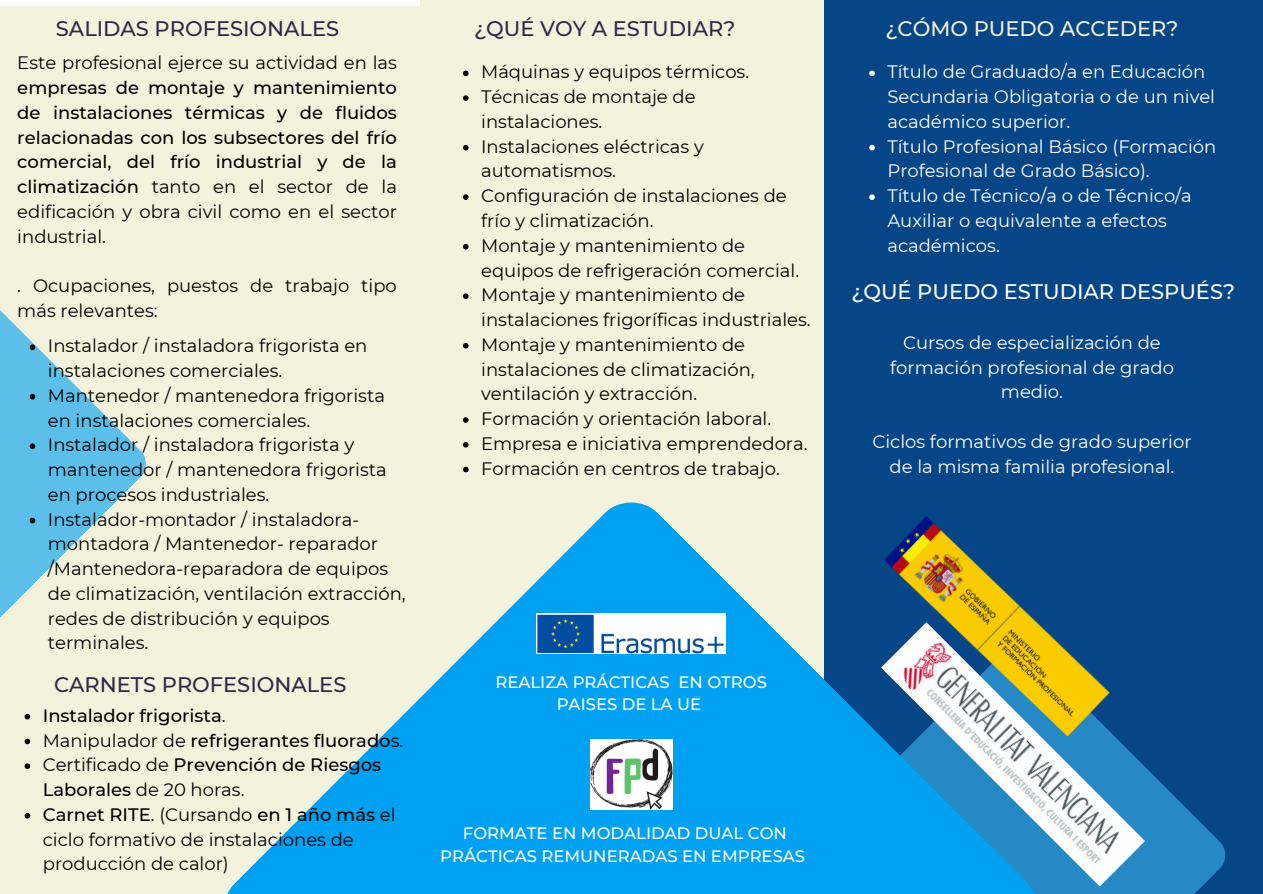
<style>
.page{position:relative;width:1263px;height:894px;background:#fff}
.page>*{position:absolute;margin:0;border:0;box-sizing:border-box;transform-origin:0 0}
.t1{font:500 21px "Montserrat";color:#2e2848}
.t2{font:500 21px "Montserrat";color:#fff}
.t3{font:500 21px "Montserrat";color:#f3f2dc}
.t4{font:18px/24.8px "Montserrat";color:#000}
.t5{font:500 18px/24.8px "Montserrat";color:#000;text-align:justify}
.t6{font:18px/24.8px "Montserrat";color:#fff}
.t7{font:500 16.5px/22.5px "Montserrat";color:#fff;text-align:center}
.s1{font-weight:400}
.s2{font-weight:500}
</style>
<div class="page">
<div style="left:0;top:6px;width:421px;height:887px;background:#f3f2dc"></div>
<div style="left:824px;top:0;width:439px;height:893px;background:#064586"></div>
<div style="left:421px;top:0;width:403px;height:893px;background:#f3f2dc"></div>
<svg style="left:1042px;top:767px;width:183px;height:126px;fill:#2688c5"></svg>
<svg style="left:228px;top:502px;width:814px;height:391px;fill:#00a1f1"></svg>
<svg style="left:0;top:310px;width:146px;height:308px;fill:#5cbfe9"></svg>
<img style="left:537px;top:613px;width:189px;height:40px">
<img style="left:590px;top:739px;width:82px;height:70px">
<img style="left:881px;top:733px;width:264px;height:153px">
<img style="left:881px;top:514px;width:230px;height:225px">
<svg style="left:30px;top:344px;width:5px;height:6px"></svg>
<svg style="left:30px;top:394px;width:5px;height:5px"></svg>
<svg style="left:30px;top:443px;width:5px;height:6px"></svg>
<svg style="left:30px;top:517px;width:5px;height:6px"></svg>
<svg style="left:463px;top:71px;width:6px;height:5px"></svg>
<svg style="left:463px;top:95px;width:6px;height:6px"></svg>
<svg style="left:463px;top:145px;width:6px;height:5px"></svg>
<svg style="left:463px;top:194px;width:6px;height:6px"></svg>
<svg style="left:463px;top:244px;width:6px;height:5px"></svg>
<svg style="left:463px;top:293px;width:6px;height:6px"></svg>
<svg style="left:463px;top:343px;width:6px;height:5px"></svg>
<svg style="left:463px;top:417px;width:6px;height:5px"></svg>
<svg style="left:463px;top:442px;width:6px;height:5px"></svg>
<svg style="left:463px;top:466px;width:6px;height:6px"></svg>
<svg style="left:869px;top:71px;width:6px;height:5px"></svg>
<svg style="left:869px;top:145px;width:6px;height:5px"></svg>
<svg style="left:869px;top:194px;width:6px;height:6px"></svg>
<svg style="left:25px;top:713px;width:5px;height:6px"></svg>
<svg style="left:25px;top:738px;width:5px;height:6px"></svg>
<svg style="left:25px;top:763px;width:5px;height:5px"></svg>
<svg style="left:25px;top:812px;width:5px;height:6px"></svg>
<p class="t1" style="left:56px;top:15px;width:285px">SALIDAS PROFESIONALES</p>
<p class="t3" style="left:885px;top:15px;width:294px">¿CÓMO PUEDO ACCEDER?</p>
<p class="t1" style="left:474px;top:15px;width:263px">¿QUÉ VOY A ESTUDIAR?</p>
<p class="t5" style="left:17px;top:51px;width:381px"><span class="s1">Este profesional ejerce su actividad en las </span>empresas de montaje y mantenimiento de instalaciones térmicas y de fluidos relacionadas con los subsectores del frío comercial, del frío industrial y de la climatización <span class="s1">tanto en el sector de la edificación y obra civil como en el sector industrial.</span></p>
<p class="t4" style="left:17px;top:273px;width:381px">. Ocupaciones, puestos de trabajo tipo más relevantes:</p>
<p class="t4" style="left:48px;top:333px;width:321px">Instalador / instaladora frigorista en instalaciones comerciales.</p>
<p class="t4" style="left:48px;top:383px;width:339px">Mantenedor / mantenedora frigorista en instalaciones comerciales.</p>
<p class="t4" style="left:48px;top:432px;width:340px">Instalador / instaladora frigorista y mantenedor / mantenedora frigorista en procesos industriales.</p>
<p class="t4" style="left:48px;top:506px;width:359px">Instalador-montador / instaladora&shy;montadora / Mantenedor- reparador /Mantenedora-reparadora de equipos de climatización, ventilación extracción, redes de distribución y equipos terminales.</p>
<p class="t1" style="left:54px;top:671px;width:294px">CARNETS PROFESIONALES</p>
<p class="t5" style="left:43px;top:702px;width:184px">Instalador frigorista<span class="s1">.</span></p>
<p class="t5" style="left:43px;top:727px;width:362px"><span class="s1">Manipulador de</span> refrigerantes fluorado<span class="s1">s.</span></p>
<p class="t5" style="left:43px;top:752px;width:340px"><span class="s1">Certificado de</span> Prevención de Riesgos<br>Laborales <span class="s1">de 20 horas.</span></p>
<p class="t4" style="left:43px;top:801px;width:354px"><span class="s2">Carnet RITE</span>. (Cursando <span class="s2">en 1 año más</span> el ciclo formativo de instalaciones de producción de calor)</p>
<p class="t4" style="left:481px;top:60px;width:270px">Máquinas y equipos térmicos.</p>
<p class="t4" style="left:481px;top:84px;width:216px">Técnicas de montaje de instalaciones.</p>
<p class="t4" style="left:481px;top:134px;width:224px">Instalaciones eléctricas y automatismos.</p>
<p class="t4" style="left:481px;top:183px;width:307px">Configuración de instalaciones de frío y climatización.</p>
<p class="t4" style="left:481px;top:233px;width:320px">Montaje y mantenimiento de equipos de refrigeración comercial.</p>
<p class="t4" style="left:481px;top:282px;width:331px">Montaje y mantenimiento de instalaciones frigoríficas industriales.</p>
<p class="t4" style="left:481px;top:332px;width:275px">Montaje y mantenimiento de instalaciones de climatización, ventilación y extracción.</p>
<p class="t4" style="left:481px;top:406px;width:292px">Formación y orientación laboral.</p>
<p class="t4" style="left:481px;top:431px;width:328px">Empresa e iniciativa emprendedora.</p>
<p class="t4" style="left:481px;top:455px;width:300px">Formación en centros de trabajo.</p>
<p class="t7" style="left:495px;top:670px;width:273px">REALIZA PRÁCTICAS EN OTROS<br>PAISES DE LA UE</p>
<p class="t7" style="left:440px;top:821px;width:367px">FORMATE EN MODALIDAD DUAL CON<br>PRÁCTICAS REMUNERADAS EN EMPRESAS</p>
<p class="t6" style="left:887px;top:60px;width:329px">Título de Graduado/a en Educación<br>Secundaria Obligatoria o de un nivel académico superior.</p>
<p class="t6" style="left:887px;top:134px;width:330px">Título Profesional Básico (Formación<br>Profesional de Grado Básico).</p>
<p class="t6" style="left:887px;top:183px;width:306px">Título de Técnico/a o de Técnico/a<br>Auxiliar o equivalente a efectos académicos.</p>
<p class="t2" style="left:851px;top:278px;width:385px">¿QUÉ PUEDO ESTUDIAR DESPUÉS?</p>
<p class="t6" style="left:890px;top:330px;width:285px;text-align:center">Cursos de especialización de formación profesional de grado medio.</p>
<p class="t6" style="left:872px;top:429px;width:321px;text-align:center">Ciclos formativos de grado superior de la misma familia profesional.</p>
</div>
